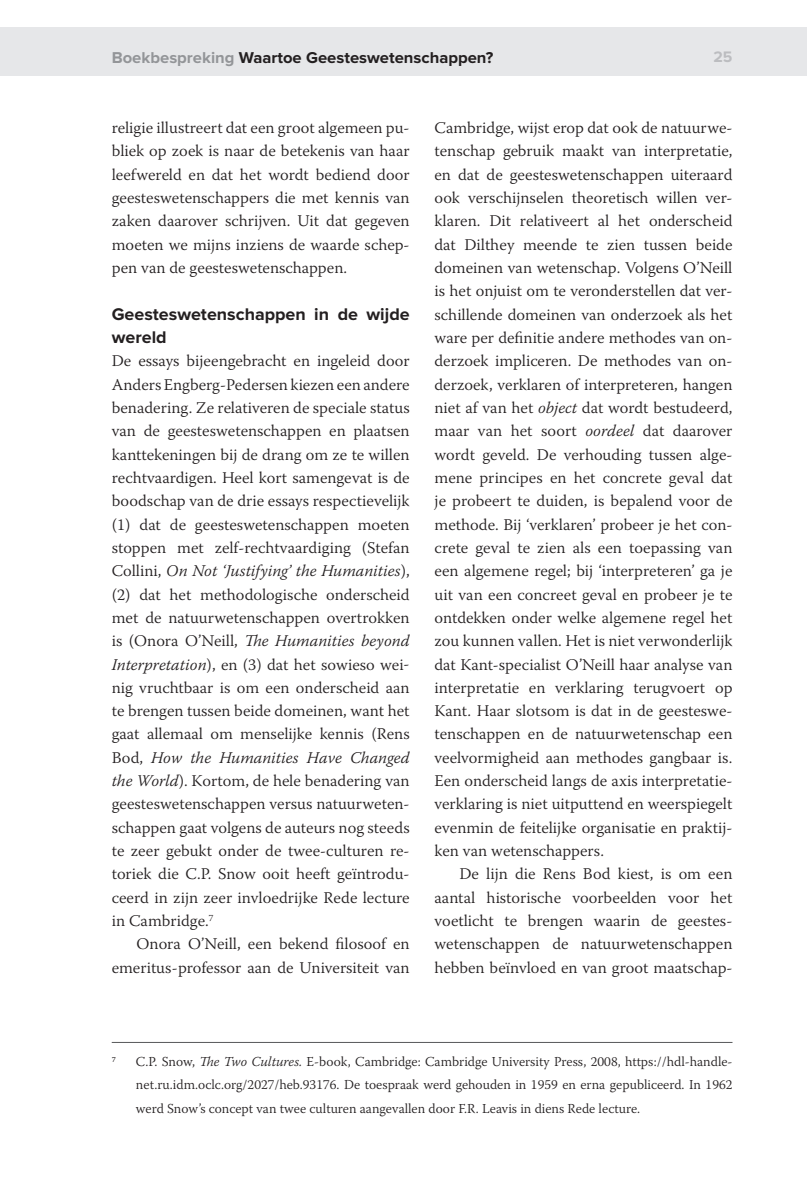
<style>
.page{position:relative;width:807px;height:1196px;background:#fff}
.page>*{position:absolute;margin:0;border:0;box-sizing:border-box;transform-origin:0 0}
.t1{font:700 17.5px/23.3px "Proxima Nova";color:#231f20}
.t2{font:300 16.28px/23.3px "Warnock Pro";color:#231f20;text-align:justify}
.t3{font:700 16.28px "Proxima Nova";color:#231f20}
.t4{font:700 15.75px "Proxima Nova";color:#bcbdc0}
.t5{font:300 13.65px/23.3px "Warnock Pro";color:#231f20;text-align:justify}
.s1{color:#939598}
.s2{font-style:italic}
</style>
<div class="page">
<div style="left:0;top:27px;width:806px;height:49px;background:#e6e7e9"></div>
<hr style="left:112px;top:1042px;width:620px;height:1px;background:#57585a">
<p class="t3" style="left:112px;top:48px;width:383px"><span class="s1">Boekbespreking</span> Waartoe Geesteswetenschappen?</p>
<p class="t4" style="left:713px;top:47px;width:21px">25</p>
<p class="t2" style="left:112px;top:116px;width:299px">religie illustreert dat een groot algemeen pu&shy;bliek op zoek is naar de betekenis van haar leefwereld en dat het wordt bediend door geesteswetenschappers die met kennis van zaken daarover schrijven. Uit dat gegeven moeten we mijns inziens de waarde schep&shy;pen van de geesteswetenschappen.</p>
<p class="t1" style="left:112px;top:302px;width:299px">Geesteswetenschappen in de wijde wereld</p>
<p class="t2" style="left:112px;top:349px;width:299px">De essays bijeengebracht en ingeleid door Anders Engberg-Pedersen kiezen een andere benadering. Ze relativeren de speciale status van de geesteswetenschappen en plaatsen kanttekeningen bij de drang om ze te willen rechtvaardigen. Heel kort samengevat is de boodschap van de drie essays respectievelijk (1) dat de geesteswetenschappen moeten stoppen met zelf-rechtvaardiging (Stefan Collini, <span class="s2">On Not ‘Justifying’ the Humanities</span>), (2) dat het methodologische onderscheid met de natuurwetenschappen overtrokken is (Onora O’Neill, <span class="s2">The Humanities beyond Interpretation</span>), en (3) dat het sowieso wei&shy;nig vruchtbaar is om een onderscheid aan te brengen tussen beide domeinen, want het gaat allemaal om menselijke kennis (Rens Bod, <span class="s2">How the Humanities Have Changed the World</span>). Kortom, de hele benadering van geesteswetenschappen versus natuurweten&shy;schappen gaat volgens de auteurs nog steeds te zeer gebukt onder de twee-culturen re&shy;toriek die C.P. Snow ooit heeft geïntrodu&shy;ceerd in zijn zeer invloedrijke Rede lecture in Cambridge.<sup>7</sup></p>
<p class="t2" style="left:112px;top:932px;width:299px;text-align:right">Onora O’Neill, een bekend filosoof en emeritus-professor aan de Universiteit van</p>
<p class="t2" style="left:434px;top:116px;width:299px">Cambridge, wijst erop dat ook de natuurwe&shy;tenschap gebruik maakt van interpretatie, en dat de geesteswetenschappen uiteraard ook verschijnselen theoretisch willen ver&shy;klaren. Dit relativeert al het onderscheid dat Dilthey meende te zien tussen beide domeinen van wetenschap. Volgens O’Neill is het onjuist om te veronderstellen dat ver&shy;schillende domeinen van onderzoek als het ware per definitie andere methodes van on&shy;derzoek impliceren. De methodes van on&shy;derzoek, verklaren of interpreteren, hangen niet af van het <span class="s2">object</span> dat wordt bestudeerd, maar van het soort <span class="s2">oordeel</span> dat daarover wordt geveld. De verhouding tussen alge&shy;mene principes en het concrete geval dat je probeert te duiden, is bepalend voor de methode. Bij ‘verklaren’ probeer je het con&shy;crete geval te zien als een toepassing van een algemene regel; bij ‘interpreteren’ ga je uit van een concreet geval en probeer je te ontdekken onder welke algemene regel het zou kunnen vallen. Het is niet verwonderlijk dat Kant-specialist O’Neill haar analyse van interpretatie en verklaring terugvoert op Kant. Haar slotsom is dat in de geesteswe&shy;tenschappen en de natuurwetenschap een veelvormigheid aan methodes gangbaar is.<br>Een onderscheid langs de axis interpretatie&shy;verklaring is niet uitputtend en weerspiegelt evenmin de feitelijke organisatie en praktij&shy;ken van wetenschappers.</p>
<p class="t2" style="left:434px;top:862px;width:299px;text-indent:25px">De lijn die Rens Bod kiest, is om een aantal historische voorbeelden voor het voetlicht te brengen waarin de geestes&shy;wetenschappen de natuurwetenschappen hebben beïnvloed en van groot maatschap-</p>
<p class="t5" style="left:112px;top:1049px;width:6px">7</p>
<p class="t5" style="left:136px;top:1049px;width:597px">C.P. Snow, <span class="s2">The Two Cultures.</span> E-book, Cambridge: Cambridge University Press, 2008, https://hdl-handle&shy;net.ru.idm.oclc.org/2027/heb.93176. De toespraak werd gehouden in 1959 en erna gepubliceerd. In 1962 werd Snow’s concept van twee culturen aangevallen door F.R. Leavis in diens Rede lecture.</p>
</div>
